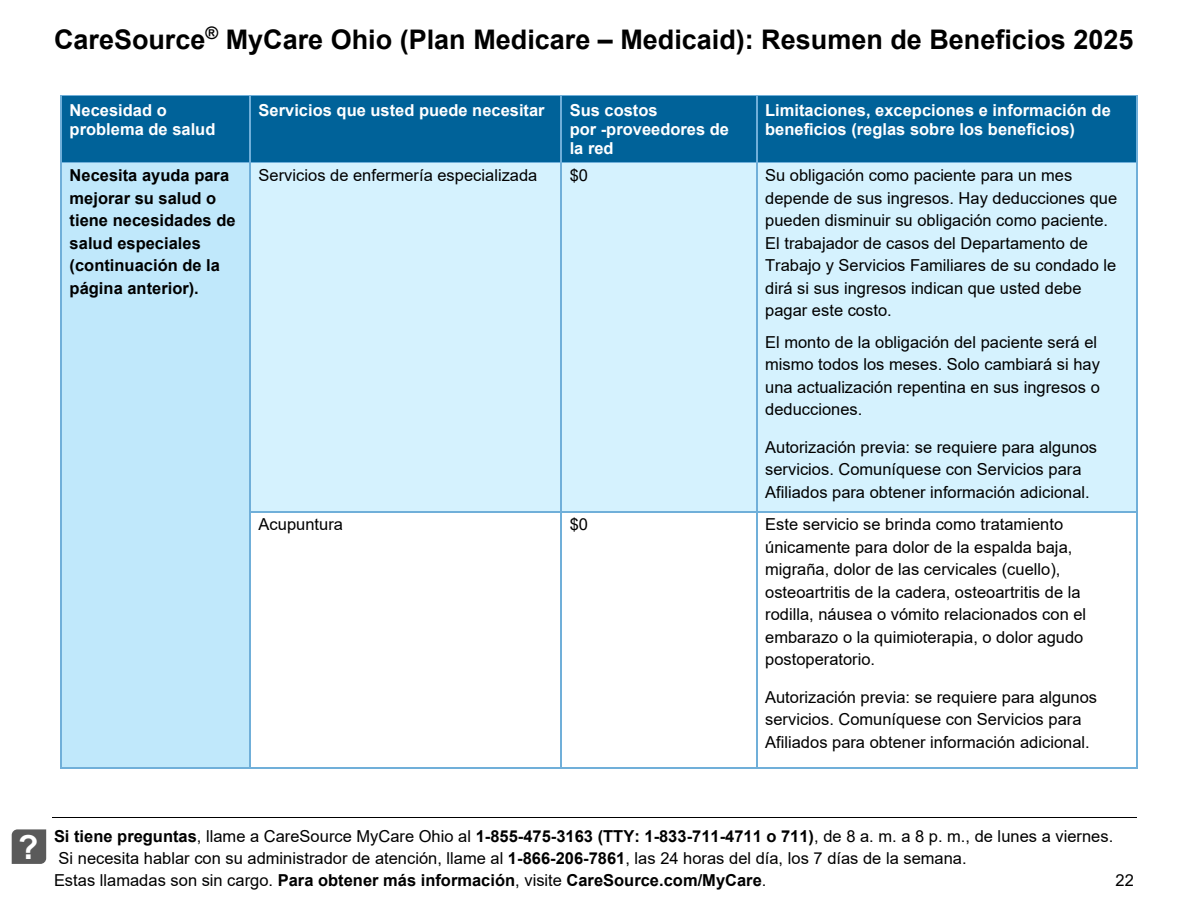
<style>
.page{position:relative;width:1188px;height:918px;background:#fff}
.page>*{position:absolute;margin:0;border:0;box-sizing:border-box;transform-origin:0 0}
.t1{font:700 33px "Arial";color:#fff}
.t2{font:700 27px "Arial";color:#000}
.t3{font:16.5px/22.5px "Arial";color:#000}
.t4{font:700 16.5px/19px "Arial";color:#fff}
.t5{font:700 16.5px/22.5px "Arial";color:#000}
.s1{font-weight:700}
</style>
<div class="page">
<hr style="left:52px;top:817px;width:1084px;height:1px;background:#000">
<svg style="left:12px;top:829px;width:34px;height:35px"></svg>
<img style="left:18px;top:829px;width:22px;height:33px">
<div style="left:62px;top:96px;width:188px;height:66px;background:#006299"></div>
<div style="left:251px;top:96px;width:310px;height:66px;background:#006299"></div>
<div style="left:562px;top:96px;width:194px;height:66px;background:#006299"></div>
<div style="left:757px;top:96px;width:379px;height:66px;background:#006299"></div>
<hr style="left:62px;top:95px;width:187px;height:1px;background:#70afd9">
<hr style="left:251px;top:95px;width:310px;height:1px;background:#70afd9">
<hr style="left:562px;top:95px;width:194px;height:1px;background:#70afd9">
<hr style="left:757px;top:95px;width:379px;height:1px;background:#70afd9">
<hr style="left:60px;top:96px;width:2px;height:66px;background:#70afd9">
<hr style="left:249px;top:96px;width:2px;height:66px;background:#70afd9">
<hr style="left:561px;top:96px;width:1px;height:66px;background:#70afd9">
<hr style="left:756px;top:96px;width:1px;height:66px;background:#70afd9">
<hr style="left:1136px;top:96px;width:1px;height:66px;background:#70afd9">
<div style="left:62px;top:163px;width:188px;height:604px;background:#c0e8fb"></div>
<div style="left:251px;top:163px;width:310px;height:348px;background:#d5f2fe"></div>
<div style="left:562px;top:163px;width:194px;height:348px;background:#d5f2fe"></div>
<div style="left:757px;top:163px;width:379px;height:348px;background:#d5f2fe"></div>
<hr style="left:62px;top:162px;width:187px;height:1px;background:#70afd9">
<hr style="left:251px;top:162px;width:310px;height:1px;background:#70afd9">
<hr style="left:562px;top:162px;width:194px;height:1px;background:#70afd9">
<hr style="left:757px;top:162px;width:379px;height:1px;background:#70afd9">
<hr style="left:60px;top:163px;width:2px;height:348px;background:#70afd9">
<hr style="left:249px;top:163px;width:2px;height:348px;background:#70afd9">
<hr style="left:561px;top:163px;width:1px;height:348px;background:#70afd9">
<hr style="left:756px;top:163px;width:1px;height:348px;background:#70afd9">
<hr style="left:1136px;top:163px;width:1px;height:348px;background:#70afd9">
<hr style="left:251px;top:511px;width:310px;height:1px;background:#70afd9">
<hr style="left:562px;top:511px;width:194px;height:1px;background:#70afd9">
<hr style="left:757px;top:511px;width:379px;height:1px;background:#70afd9">
<hr style="left:60px;top:512px;width:2px;height:255px;background:#70afd9">
<hr style="left:62px;top:767px;width:187px;height:1px;background:#70afd9">
<hr style="left:249px;top:512px;width:2px;height:255px;background:#70afd9">
<hr style="left:251px;top:767px;width:310px;height:1px;background:#70afd9">
<hr style="left:561px;top:512px;width:1px;height:255px;background:#70afd9">
<hr style="left:562px;top:767px;width:194px;height:1px;background:#70afd9">
<hr style="left:756px;top:512px;width:1px;height:255px;background:#70afd9">
<hr style="left:757px;top:767px;width:379px;height:1px;background:#70afd9">
<hr style="left:1136px;top:512px;width:1px;height:255px;background:#70afd9">
<h2 class="t2" style="left:54px;top:20px;width:1081px">CareSource<sup>®</sup> MyCare Ohio (Plan Medicare – Medicaid): Resumen de Beneficios 2025</h2>
<p class="t4" style="left:70px;top:101px;width:147px">Necesidad o problema de salud</p>
<p class="t4" style="left:259px;top:101px;width:288px">Servicios que usted puede necesitar</p>
<p class="t4" style="left:570px;top:101px;width:161px">Sus costos<br>por -proveedores de la red</p>
<p class="t4" style="left:765px;top:101px;width:347px">Limitaciones, excepciones e información de beneficios (reglas sobre los beneficios)</p>
<p class="t5" style="left:70px;top:164px;width:167px">Necesita ayuda para mejorar su salud o tiene necesidades de salud especiales (continuación de la página anterior).</p>
<p class="t3" style="left:259px;top:164px;width:280px">Servicios de enfermería especializada</p>
<p class="t3" style="left:570px;top:164px;width:20px">$0</p>
<p class="t3" style="left:765px;top:164px;width:354px">Su obligación como paciente para un mes depende de sus ingresos. Hay deducciones que pueden disminuir su obligación como paciente.<br>El trabajador de casos del Departamento de Trabajo y Servicios Familiares de su condado le dirá si sus ingresos indican que usted debe pagar este costo.</p>
<p class="t3" style="left:765px;top:331px;width:336px">El monto de la obligación del paciente será el mismo todos los meses. Solo cambiará si hay una actualización repentina en sus ingresos o deducciones.</p>
<p class="t3" style="left:765px;top:436px;width:333px">Autorización previa: se requiere para algunos servicios. Comuníquese con Servicios para<br>Afiliados para obtener información adicional.</p>
<p class="t3" style="left:259px;top:513px;width:86px">Acupuntura</p>
<p class="t3" style="left:570px;top:513px;width:20px">$0</p>
<p class="t3" style="left:765px;top:513px;width:323px">Este servicio se brinda como tratamiento únicamente para dolor de la espalda baja, migraña, dolor de las cervicales (cuello), osteoartritis de la cadera, osteoartritis de la rodilla, náusea o vómito relacionados con el embarazo o la quimioterapia, o dolor agudo postoperatorio.</p>
<p class="t3" style="left:765px;top:686px;width:333px">Autorización previa: se requiere para algunos servicios. Comuníquese con Servicios para<br>Afiliados para obtener información adicional.</p>
<h1 class="t1" style="left:18px;top:825px;width:22px">?</h1>
<p class="t3" style="left:54px;top:824px;width:1061px"><span class="s1">Si tiene preguntas</span>, llame a CareSource MyCare Ohio al <span class="s1">1-855-475-3163 (TTY: 1-833-711-4711 o 711)</span>, de 8 a. m. a 8 p. m., de lunes a viernes.<br>Si necesita hablar con su administrador de atención, llame al <span class="s1">1-866-206-7861</span>, las 24 horas del día, los 7 días de la semana.<br>Estas llamadas son sin cargo. <span class="s1">Para obtener más información</span>, visite <span class="s1">CareSource.com/MyCare</span>.</p>
<p class="t3" style="left:1116px;top:869px;width:20px">22</p>
</div>
